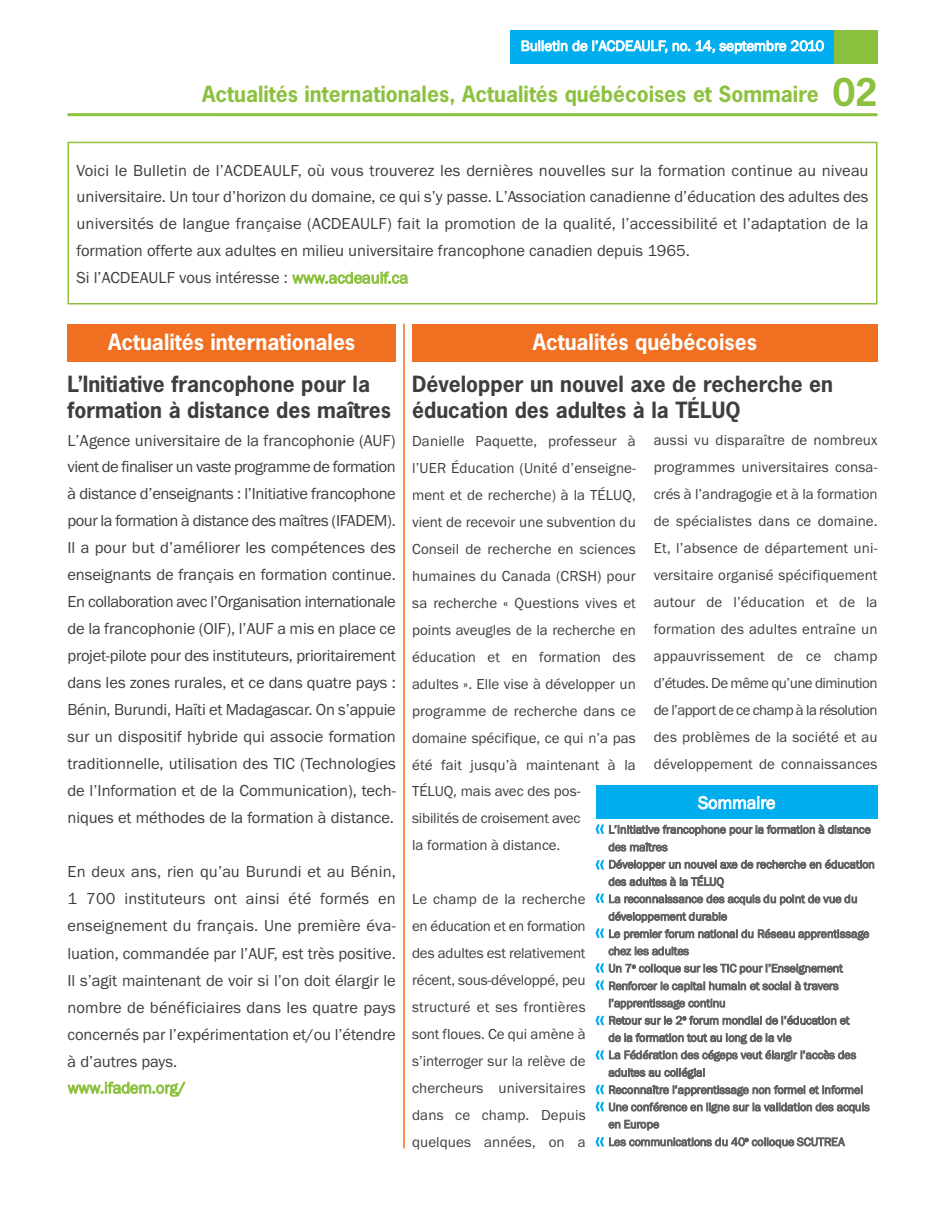
<style>
.page{position:relative;width:945px;height:1215px;background:#fff}
.page>*{position:absolute;margin:0;border:0;box-sizing:border-box;transform-origin:0 0}
.t1{font:700 21px/25.2px "News Gothic Std";color:#3e3e3f}
.t2{font:700 21px "News Gothic Std";color:#8bc13e}
.t3{font:700 21px "News Gothic Std";color:#fff}
.t4{font:18px "Franklin Gothic";color:#fff}
.t5{font:16.5px/27px "Franklin Gothic";color:#3e3e3f;text-align:justify}
.t6{font:16.5px "Franklin Gothic";letter-spacing:-.005em;color:#8bc13e}
.t7{font:15px/27px "Franklin Gothic";letter-spacing:.005em;color:#3e3e3f;text-align:justify}
.t8{font:15px "Franklin Gothic";letter-spacing:-.01em;color:#fff}
.t9{font:12px/17.4px "Franklin Gothic";letter-spacing:-.01em;color:#636366}
.s1{font-size:36px}
.s2{color:#8bc13e}
</style>
<div class="page">
<hr style="left:67px;top:113px;width:810px;height:3px;background:#8bc13e">
<div style="left:510px;top:30px;width:324px;height:33px;background:#00aeef"></div>
<div style="left:834px;top:30px;width:44px;height:33px;background:#8bc13e"></div>
<div style="left:68px;top:142px;width:810px;height:163px;border:2px solid #8bc13e"></div>
<svg style="left:596px;top:1102px;width:8px;height:9px"></svg>
<svg style="left:596px;top:860px;width:8px;height:10px"></svg>
<svg style="left:596px;top:894px;width:8px;height:9px"></svg>
<svg style="left:596px;top:1085px;width:8px;height:9px"></svg>
<svg style="left:596px;top:825px;width:8px;height:9px"></svg>
<svg style="left:596px;top:1016px;width:8px;height:9px"></svg>
<svg style="left:596px;top:1137px;width:8px;height:10px"></svg>
<div style="left:68px;top:324px;width:328px;height:38px;background:#f06f21"></div>
<svg style="left:596px;top:980px;width:8px;height:10px"></svg>
<svg style="left:596px;top:929px;width:8px;height:9px"></svg>
<svg style="left:596px;top:963px;width:8px;height:10px"></svg>
<svg style="left:596px;top:1050px;width:8px;height:10px"></svg>
<div style="left:412px;top:324px;width:466px;height:37px;background:#f06f21"></div>
<div style="left:596px;top:786px;width:282px;height:33px;background:#00aeef"></div>
<hr style="left:403px;top:324px;width:2px;height:824px;background:#f06f21">
<p class="t8" style="left:521px;top:37px;width:305px">Bulletin de l’ACDEAULF, no. 14, septembre 2010</p>
<p class="t2" style="left:202px;top:82px;width:677px">Actualités internationales, Actualités québécoises et Sommaire <span class="s1">02</span></p>
<p class="t5" style="left:76px;top:157px;width:794px;text-align:left">Voici le Bulletin de l’ACDEAULF, où vous trouverez les dernières nouvelles sur la formation continue au niveau universitaire. Un tour d’horizon du domaine, ce qui s’y passe. L’Association canadienne d’éducation des adultes des universités de langue française (ACDEAULF) fait la promotion de la qualité, l’accessibilité et l’adaptation de la formation offerte aux adultes en milieu universitaire francophone canadien depuis 1965.<br>Si l’ACDEAULF vous intéresse : <span class="s2">www.acdeaulf.ca</span></p>
<p class="t3" style="left:108px;top:330px;width:249px">Actualités internationales</p>
<p class="t1" style="left:68px;top:373px;width:325px">L’Initiative francophone pour la formation à distance des maîtres</p>
<p class="t5" style="left:67px;top:427px;width:330px">L’Agence universitaire de la francophonie (AUF) vient de finaliser un vaste programme de formation à distance d’enseignants : l’Initiative francophone pour la formation à distance des maîtres (IFADEM).<br>Il a pour but d’améliorer les compétences des enseignants de français en formation continue.<br>En collaboration avec l’Organisation internationale de la francophonie (OIF), l’AUF a mis en place ce projet-pilote pour des instituteurs, prioritairement dans les zones rurales, et ce dans quatre pays :<br>Bénin, Burundi, Haïti et Madagascar. On s’appuie sur un dispositif hybride qui associe formation traditionnelle, utilisation des TIC (Technologies de l’Information et de la Communication), tech&shy;niques et méthodes de la formation à distance.</p>
<p class="t5" style="left:67px;top:859px;width:330px">En deux ans, rien qu’au Burundi et au Bénin, 1 700 instituteurs ont ainsi été formés en enseignement du français. Une première éva&shy;luation, commandée par l’AUF, est très positive.<br>Il s’agit maintenant de voir si l’on doit élargir le nombre de bénéficiaires dans les quatre pays concernés par l’expérimentation et/ou l’étendre à d’autres pays.</p>
<p class="t6" style="left:68px;top:1079px;width:119px">www.ifadem.org/</p>
<p class="t3" style="left:533px;top:330px;width:226px">Actualités québécoises</p>
<p class="t1" style="left:412px;top:373px;width:423px">Développer un nouvel axe de recherche en éducation des adultes à la TÉLUQ</p>
<p class="t7" style="left:412px;top:428px;width:225px;text-align:left">Danielle Paquette, professeur à l’UER Éducation (Unité d’enseigne&shy;ment et de recherche) à la TÉLUQ, vient de recevoir une subvention du<br>Conseil de recherche en sciences humaines du Canada (CRSH) pour sa recherche « Questions vives et points aveugles de la recherche en éducation et en formation des adultes ». Elle vise à développer un programme de recherche dans ce domaine spécifique, ce qui n’a pas été fait jusqu’à maintenant à la<br>TÉLUQ, mais avec des pos-<br>sibilités de croisement avec<br>la formation à distance.</p>
<p class="t7" style="left:654px;top:428px;width:225px">aussi vu disparaître de nombreux programmes universitaires consa&shy;crés à l’andragogie et à la formation de spécialistes dans ce domaine.<br>Et, l’absence de département uni&shy;versitaire organisé spécifiquement autour de l’éducation et de la formation des adultes entraîne un appauvrissement de ce champ d’études. De même qu’une diminution de l’apport de ce champ à la résolution des problèmes de la société et au développement de connaissances</p>
<p class="t4" style="left:698px;top:793px;width:79px">Sommaire</p>
<p class="t9" style="left:608px;top:821px;width:268px">L’Initiative francophone pour la formation à distance des maîtres<br>Développer un nouvel axe de recherche en éducation des adultes à la TÉLUQ<br>La reconnaissance des acquis du point de vue du développement durable<br>Le premier forum national du Réseau apprentissage chez les adultes<br>Un 7<sup>e</sup> colloque sur les TIC pour l’Enseignement Renforcer le capital humain et social à travers l’apprentissage continu<br>Retour sur le 2<sup>e</sup> forum mondial de l’éducation et<br>de la formation tout au long de la vie<br>La Fédération des cégeps veut élargir l’accès des adultes au collégial<br>Reconnaître l’apprentissage non formel et informel Une conférence en ligne sur la validation des acquis en Europe<br>Les communications du 40<sup>e</sup> colloque SCUTREA</p>
<p class="t7" style="left:412px;top:887px;width:175px">Le champ de la recherche en éducation et en formation des adultes est relativement récent, sous-développé, peu structuré et ses frontières sont floues. Ce qui amène à s’interroger sur la relève de chercheurs universitaires dans ce champ. Depuis quelques années, on a</p>
</div>
